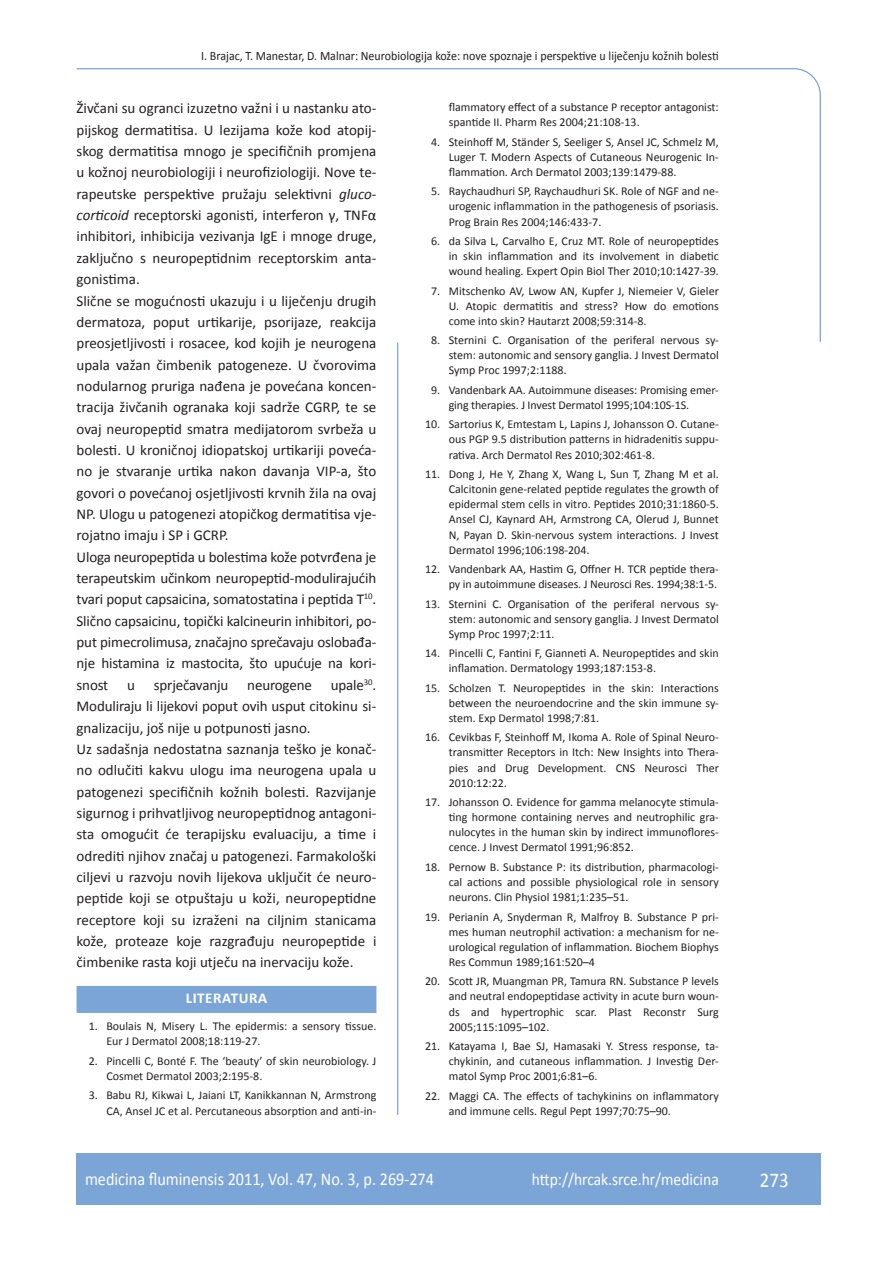
<style>
.page{position:relative;width:889px;height:1268px;background:#fff}
.page>*{position:absolute;margin:0;border:0;box-sizing:border-box;transform-origin:0 0}
.t1{font:21px "Calibri";color:#fff;scale:.9 1}
.t2{font:18px "Calibri";color:#fff;scale:.9 1}
.t3{font:17.25px "Calibri";color:#fff;scale:.9 1}
.osnovni_tekst{font:15px/21.3px "Calibri";color:#231f20;text-align:justify}
.naslov_ruler{font:700 15px "Calibri";letter-spacing:.04em;color:#fff}
.glava{font:12.75px "Calibri";color:#231f20;scale:.94 1}
.literatura{font:12px/15.1px "Calibri";color:#231f20;text-align:justify}
.s1{font-style:italic}
</style>
<div class="page">
<svg style="left:76px;top:68px;width:745px;height:275px"></svg>
<hr style="left:397px;top:342px;width:1px;height:772px;background:#7ca5d7">
<div style="left:77px;top:1152px;width:744px;height:51px;background:#7ca5d7"></div>
<div style="left:77px;top:985px;width:299px;height:27px;background:#7ca5d7"></div>
<p class="glava" style="left:201px;top:47px;width:552px">I. Brajac, T. Manestar, D. Malnar: Neurobiologija kože: nove spoznaje i perspektive u liječenju kožnih bolesti</p>
<p class="osnovni_tekst" style="left:77px;top:97px;width:301px">Živčani su ogranci izuzetno važni i u nastanku ato&shy;pijskog dermatitisa. U lezijama kože kod atopij&shy;skog dermatitisa mnogo je specifičnih promjena u kožnoj neurobiologiji i neurofiziologiji. Nove te&shy;rapeutske perspektive pružaju selektivni <span class="s1">gluco&shy;corticoid</span> receptorski agonisti, interferon γ, TNFα inhibitori, inhibicija vezivanja IgE i mnoge druge, zaključno s neuropeptidnim receptorskim anta&shy;gonistima.</p>
<p class="osnovni_tekst" style="left:77px;top:289px;width:301px">Slične se mogućnosti ukazuju i u liječenju drugih dermatoza, poput urtikarije, psorijaze, reakcija preosjetljivosti i rosacee, kod kojih je neurogena upala važan čimbenik patogeneze. U čvorovima nodularnog pruriga nađena je povećana koncen&shy;tracija živčanih ogranaka koji sadrže CGRP, te se ovaj neuropeptid smatra medijatorom svrbeža u bolesti. U kroničnoj idiopatskoj urtikariji poveća&shy;no je stvaranje urtika nakon davanja VIP-a, što govori o povećanoj osjetljivosti krvnih žila na ovaj NP. Ulogu u patogenezi atopičkog dermatitisa vje&shy;rojatno imaju i SP i GCRP.</p>
<p class="osnovni_tekst" style="left:77px;top:545px;width:301px">Uloga neuropeptida u bolestima kože potvrđena je terapeutskim učinkom neuropeptid-modulirajućih tvari poput capsaicina, somatostatina i peptida T<sup>10</sup>.<br>Slično capsaicinu, topički kalcineurin inhibitori, po&shy;put pimecrolimusa, značajno sprečavaju oslobađa&shy;nje histamina iz mastocita, što upućuje na kori&shy;snost</p>
<p class="osnovni_tekst" style="left:77px;top:673px;width:301px;text-indent:254px">upale<sup>30</sup>.<br>Moduliraju li lijekovi poput ovih usput citokinu si&shy;gnalizaciju, još nije u potpunosti jasno.</p>
<p class="osnovni_tekst" style="left:77px;top:737px;width:301px">Uz sadašnja nedostatna saznanja teško je konač&shy;no odlučiti kakvu ulogu ima neurogena upala u patogenezi specifičnih kožnih bolesti. Razvijanje sigurnog i prihvatljivog neuropeptidnog antagoni&shy;sta omogućit će terapijsku evaluaciju, a time i odrediti njihov značaj u patogenezi. Farmakološki ciljevi u razvoju novih lijekova uključit će neuro&shy;peptide koji se otpuštaju u koži, neuropeptidne receptore koji su izraženi na ciljnim stanicama kože, proteaze koje razgrađuju neuropeptide i čimbenike rasta koji utječu na inervaciju kože.</p>
<p class="naslov_ruler" style="left:186px;top:988px;width:83px">LITERATURA</p>
<p class="literatura" style="left:106px;top:1017px;width:271px;text-indent:-18px">1. Boulais N, Misery L. The epidermis: a sensory tissue.<br>Eur J Dermatol 2008;18:119-27.</p>
<p class="literatura" style="left:106px;top:1052px;width:272px;text-indent:-18px">2. Pincelli C, Bonté F. The ‘beauty’ of skin neurobiology. J<br>Cosmet Dermatol 2003;2:195-8.</p>
<p class="literatura" style="left:89px;top:1086px;width:289px;text-align:right">3. Babu RJ, Kikwai L, Jaiani LT, Kanikkannan N, Armstrong<br>CA, Ansel JC et al. Percutaneous absorption and anti-in-</p>
<p class="osnovni_tekst" style="left:127px;top:673px;width:9px">u</p>
<p class="osnovni_tekst" style="left:154px;top:673px;width:76px">sprječavanju</p>
<p class="osnovni_tekst" style="left:247px;top:673px;width:66px">neurogene</p>
<p class="literatura" style="left:449px;top:99px;width:272px">flammatory effect of a substance P receptor antagonist: spantide II. Pharm Res 2004;21:108-13.</p>
<p class="literatura" style="left:449px;top:133px;width:272px;text-indent:-18px">4. Steinhoff M, Ständer S, Seeliger S, Ansel JC, Schmelz M, Luger T. Modern Aspects of Cutaneous Neurogenic In&shy;flammation. Arch Dermatol 2003;139:1479-88.</p>
<p class="literatura" style="left:449px;top:183px;width:271px;text-indent:-18px">5. Raychaudhuri SP, Raychaudhuri SK. Role of NGF and ne&shy;urogenic inflammation in the pathogenesis of psoriasis.<br>Prog Brain Res 2004;146:433-7.</p>
<p class="literatura" style="left:449px;top:233px;width:272px;text-indent:-18px">6. da Silva L, Carvalho E, Cruz MT. Role of neuropeptides in skin inflammation and its involvement in diabetic wound healing. Expert Opin Biol Ther 2010;10:1427-39.</p>
<p class="literatura" style="left:449px;top:282px;width:272px;text-indent:-18px">7. Mitschenko AV, Lwow AN, Kupfer J, Niemeier V, Gieler U. Atopic dermatitis and stress? How do emotions come into skin? Hautarzt 2008;59:314-8.</p>
<p class="literatura" style="left:449px;top:332px;width:271px;text-indent:-18px">8. Sternini C. Organisation of the periferal nervous sy&shy;stem: autonomic and sensory ganglia. J Invest Dermatol Symp Proc 1997;2:1188.</p>
<p class="literatura" style="left:449px;top:381px;width:271px;text-indent:-18px">9. Vandenbark AA. Autoimmune diseases: Promising emer&shy;ging therapies. J Invest Dermatol 1995;104:10S-1S.</p>
<p class="literatura" style="left:449px;top:416px;width:271px;text-indent:-24px">10. Sartorius K, Emtestam L, Lapins J, Johansson O. Cutane&shy;ous PGP 9.5 distribution patterns in hidradenitis suppu&shy;rativa. Arch Dermatol Res 2010;302:461-8.</p>
<p class="literatura" style="left:449px;top:466px;width:272px;text-indent:-24px">11. Dong J, He Y, Zhang X, Wang L, Sun T, Zhang M et al.<br>Calcitonin gene-related peptide regulates the growth of epidermal stem cells in vitro. Peptides 2010;31:1860-5.<br>Ansel CJ, Kaynard AH, Armstrong CA, Olerud J, Bunnet N, Payan D. Skin-nervous system interactions. J Invest Dermatol 1996;106:198-204.</p>
<p class="literatura" style="left:425px;top:560px;width:295px;text-align:right">12. Vandenbark AA, Hastim G, Offner H. TCR peptide thera&shy;py in autoimmune diseases. J Neurosci Res. 1994;38:1-5.</p>
<p class="literatura" style="left:449px;top:595px;width:271px;text-indent:-24px">13. Sternini C. Organisation of the periferal nervous sy&shy;stem: autonomic and sensory ganglia. J Invest Dermatol Symp Proc 1997;2:11.</p>
<p class="literatura" style="left:449px;top:645px;width:271px;text-indent:-24px">14. Pincelli C, Fantini F, Gianneti A. Neuropeptides and skin inflamation. Dermatology 1993;187:153-8.</p>
<p class="literatura" style="left:449px;top:679px;width:271px;text-indent:-24px">15. Scholzen T. Neuropeptides in the skin: Interactions between the neuroendocrine and the skin immune sy&shy;stem. Exp Dermatol 1998;7:81.</p>
<p class="literatura" style="left:449px;top:729px;width:271px;text-indent:-24px">16. Cevikbas F, Steinhoff M, Ikoma A. Role of Spinal Neuro&shy;transmitter Receptors in Itch: New Insights into Thera&shy;pies and Drug Development. CNS Neurosci Ther 2010:12:22.</p>
<p class="literatura" style="left:449px;top:793px;width:271px;text-indent:-24px">17. Johansson O. Evidence for gamma melanocyte stimula&shy;ting hormone containing nerves and neutrophilic gra&shy;nulocytes in the human skin by indirect immunoflores&shy;cence. J Invest Dermatol 1991;96:852.</p>
<p class="literatura" style="left:449px;top:858px;width:271px;text-indent:-24px">18. Pernow B. Substance P: its distribution, pharmacologi&shy;cal actions and possible physiological role in sensory neurons. Clin Physiol 1981;1:235–51.</p>
<p class="literatura" style="left:449px;top:908px;width:271px;text-indent:-24px">19. Perianin A, Snyderman R, Malfroy B. Substance P pri&shy;mes human neutrophil activation: a mechanism for ne&shy;urological regulation of inflammation. Biochem Biophys Res Commun 1989;161:520–4</p>
<p class="literatura" style="left:449px;top:972px;width:272px;text-indent:-24px">20. Scott JR, Muangman PR, Tamura RN. Substance P levels and neutral endopeptidase activity in acute burn woun&shy;ds and hypertrophic scar. Plast Reconstr Surg 2005;115:1095–102.</p>
<p class="literatura" style="left:449px;top:1037px;width:271px;text-indent:-24px">21. Katayama I, Bae SJ, Hamasaki Y. Stress response, ta&shy;chykinin, and cutaneous inflammation. J Investig Der&shy;matol Symp Proc 2001;6:81–6.</p>
<p class="literatura" style="left:449px;top:1087px;width:272px;text-indent:-24px">22. Maggi CA. The effects of tachykinins on inflammatory and immune cells. Regul Pept 1997;70:75–90.</p>
<p class="t2" style="left:85px;top:1167px;width:389px">medicina fluminensis 2011, Vol. 47, No. 3, p. 269-274</p>
<p class="t3" style="left:532px;top:1168px;width:209px">http://hrcak.srce.hr/medicina</p>
<p class="t1" style="left:760px;top:1166px;width:33px">273</p>
</div>
